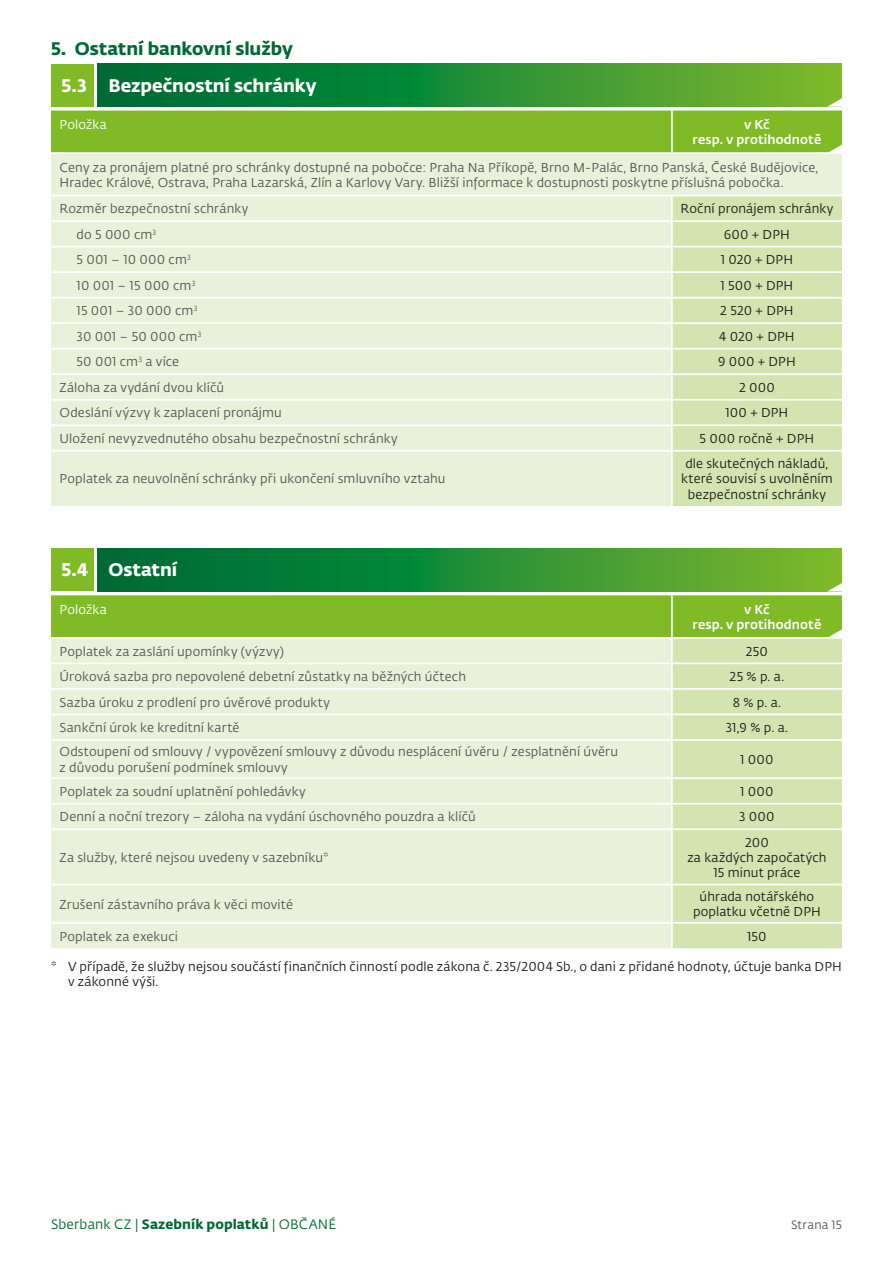
<style>
.page{position:relative;width:893px;height:1263px;background:#fff}
.page>*{position:absolute;margin:0;border:0;box-sizing:border-box;transform-origin:0 0}
.t1{font:18px "Fedra Sans Pro Bold LF";letter-spacing:-.005em;color:#fff}
.t2{font:18px "Fedra Sans Pro Bold LF";letter-spacing:-.005em;color:#006935}
.t3{font:13.5px "Fedra Sans Pro Book LF";letter-spacing:.01em;color:#006935}
.t4{font:12.75px/15.3px "Fedra Sans Pro Book LF";letter-spacing:.01em;color:#575756}
.t5{font:12.75px/15.3px "Fedra Sans Pro Book LF";letter-spacing:.01em;color:#1d1d1b;text-align:center}
.t6{font:12.75px/15.3px "Fedra Sans Pro Medium LF";letter-spacing:.01em;color:#fff;text-align:center}
.t7{font:12.75px "Fedra Sans Pro Book LF";letter-spacing:.01em;color:#fff}
.t8{font:12px "Fedra Sans Pro Book LF";letter-spacing:.01em;color:#575756}
.s1{font-family:"Fedra Sans Pro Bold LF"}
</style>
<div class="page">
<svg style="left:98px;top:64px;width:744px;height:34px;background:#2a8f33"></svg>
<div style="left:51px;top:64px;width:43px;height:42px;background:#80ba27"></div>
<div style="left:51px;top:154px;width:791px;height:352px;background:#e9f1da"></div>
<div style="left:673px;top:196px;width:169px;height:310px;background:#d3e4b0"></div>
<hr style="left:671px;top:196px;width:2px;height:24px;background:#fff">
<hr style="left:671px;top:222px;width:2px;height:24px;background:#fff">
<hr style="left:671px;top:247px;width:2px;height:24px;background:#fff">
<hr style="left:671px;top:273px;width:2px;height:24px;background:#fff">
<hr style="left:671px;top:298px;width:2px;height:24px;background:#fff">
<hr style="left:671px;top:324px;width:2px;height:24px;background:#fff">
<hr style="left:671px;top:350px;width:2px;height:23px;background:#fff">
<hr style="left:671px;top:375px;width:2px;height:24px;background:#fff">
<hr style="left:671px;top:401px;width:2px;height:23px;background:#fff">
<hr style="left:671px;top:426px;width:2px;height:24px;background:#fff">
<hr style="left:671px;top:452px;width:2px;height:54px;background:#fff">
<hr style="left:51px;top:195px;width:621px;height:1px;background:#fff">
<hr style="left:672px;top:195px;width:170px;height:1px;background:#fff">
<hr style="left:51px;top:220px;width:621px;height:2px;background:#fff">
<hr style="left:672px;top:220px;width:170px;height:2px;background:#fff">
<hr style="left:51px;top:246px;width:621px;height:1px;background:#fff">
<hr style="left:672px;top:246px;width:170px;height:1px;background:#fff">
<hr style="left:51px;top:271px;width:621px;height:2px;background:#fff">
<hr style="left:672px;top:271px;width:170px;height:2px;background:#fff">
<hr style="left:51px;top:297px;width:621px;height:1px;background:#fff">
<hr style="left:672px;top:297px;width:170px;height:1px;background:#fff">
<hr style="left:51px;top:322px;width:621px;height:2px;background:#fff">
<hr style="left:672px;top:322px;width:170px;height:2px;background:#fff">
<hr style="left:51px;top:348px;width:621px;height:2px;background:#fff">
<hr style="left:672px;top:348px;width:170px;height:2px;background:#fff">
<hr style="left:51px;top:373px;width:621px;height:2px;background:#fff">
<hr style="left:672px;top:373px;width:170px;height:2px;background:#fff">
<hr style="left:51px;top:399px;width:621px;height:2px;background:#fff">
<hr style="left:672px;top:399px;width:170px;height:2px;background:#fff">
<hr style="left:51px;top:424px;width:621px;height:2px;background:#fff">
<hr style="left:672px;top:424px;width:170px;height:2px;background:#fff">
<hr style="left:51px;top:450px;width:621px;height:2px;background:#fff">
<hr style="left:672px;top:450px;width:170px;height:2px;background:#fff">
<svg style="left:51px;top:98px;width:791px;height:55px;background:#7db93b"></svg>
<svg style="left:98px;top:549px;width:744px;height:34px;background:#2a8f33"></svg>
<div style="left:51px;top:549px;width:43px;height:42px;background:#80ba27"></div>
<div style="left:51px;top:639px;width:620px;height:309px;background:#e9f1da"></div>
<div style="left:673px;top:639px;width:169px;height:309px;background:#d3e4b0"></div>
<hr style="left:51px;top:662px;width:621px;height:2px;background:#fff">
<hr style="left:672px;top:662px;width:170px;height:2px;background:#fff">
<hr style="left:51px;top:688px;width:621px;height:2px;background:#fff">
<hr style="left:672px;top:688px;width:170px;height:2px;background:#fff">
<hr style="left:51px;top:713px;width:621px;height:2px;background:#fff">
<hr style="left:672px;top:713px;width:170px;height:2px;background:#fff">
<hr style="left:51px;top:739px;width:621px;height:2px;background:#fff">
<hr style="left:672px;top:739px;width:170px;height:2px;background:#fff">
<hr style="left:51px;top:777px;width:621px;height:2px;background:#fff">
<hr style="left:672px;top:777px;width:170px;height:2px;background:#fff">
<hr style="left:51px;top:803px;width:621px;height:1px;background:#fff">
<hr style="left:672px;top:803px;width:170px;height:1px;background:#fff">
<hr style="left:51px;top:828px;width:621px;height:2px;background:#fff">
<hr style="left:672px;top:828px;width:170px;height:2px;background:#fff">
<hr style="left:51px;top:884px;width:621px;height:1px;background:#fff">
<hr style="left:672px;top:884px;width:170px;height:1px;background:#fff">
<hr style="left:51px;top:922px;width:621px;height:2px;background:#fff">
<hr style="left:672px;top:922px;width:170px;height:2px;background:#fff">
<svg style="left:51px;top:583px;width:791px;height:55px;background:#7db93b"></svg>
<h1 class="t2" style="left:51px;top:35px;width:243px">5. Ostatní bankovní služby</h1>
<h1 class="t1" style="left:62px;top:71px;width:256px">5.3 Bezpečnostní schránky</h1>
<p class="t7" style="left:60px;top:116px;width:49px">Položka</p>
<p class="t6" style="left:692px;top:116px;width:130px">v Kč<br>resp. v protihodnotě</p>
<p class="t4" style="left:60px;top:159px;width:760px">Ceny za pronájem platné pro schránky dostupné na pobočce: Praha Na Příkopě, Brno M-Palác, Brno Panská, České Budějovice,<br>Hradec Králové, Ostrava, Praha Lazarská, Zlín a Karlovy Vary. Bližší informace k dostupnosti poskytne příslušná pobočka.</p>
<p class="t4" style="left:60px;top:201px;width:190px">Rozměr bezpečnostní schránky</p>
<p class="t5" style="left:680px;top:201px;width:154px">Roční pronájem schránky</p>
<p class="t4" style="left:77px;top:226px;width:81px">do 5 000 cm<sup>3</sup></p>
<p class="t5" style="left:724px;top:226px;width:67px">600 + DPH</p>
<p class="t4" style="left:77px;top:252px;width:116px">5 001 – 10 000 cm<sup>3</sup></p>
<p class="t5" style="left:721px;top:252px;width:74px">1 020 + DPH</p>
<p class="t4" style="left:77px;top:277px;width:120px">10 001 – 15 000 cm<sup>3</sup></p>
<p class="t5" style="left:720px;top:277px;width:74px">1 500 + DPH</p>
<p class="t4" style="left:77px;top:303px;width:122px">15 001 – 30 000 cm<sup>3</sup></p>
<p class="t5" style="left:720px;top:303px;width:75px">2 520 + DPH</p>
<p class="t4" style="left:77px;top:328px;width:126px">30 001 – 50 000 cm<sup>3</sup></p>
<p class="t5" style="left:719px;top:328px;width:77px">4 020 + DPH</p>
<p class="t4" style="left:77px;top:354px;width:104px">50 001 cm<sup>3</sup> a více</p>
<p class="t5" style="left:718px;top:354px;width:79px">9 000 + DPH</p>
<p class="t4" style="left:60px;top:379px;width:166px">Záloha za vydání dvou klíčů</p>
<p class="t5" style="left:739px;top:379px;width:37px">2 000</p>
<p class="t4" style="left:60px;top:405px;width:224px">Odeslání výzvy k zaplacení pronájmu</p>
<p class="t5" style="left:725px;top:405px;width:64px">100 + DPH</p>
<p class="t4" style="left:60px;top:430px;width:340px">Uložení nevyzvednutého obsahu bezpečnostní schránky</p>
<p class="t5" style="left:700px;top:430px;width:116px">5 000 ročně + DPH</p>
<p class="t4" style="left:60px;top:471px;width:388px">Poplatek za neuvolnění schránky při ukončení smluvního vztahu</p>
<p class="t5" style="left:681px;top:456px;width:153px">dle skutečných nákladů, které souvisí s uvolněním bezpečnostní schránky</p>
<h1 class="t1" style="left:62px;top:556px;width:117px">5.4 Ostatní</h1>
<p class="t7" style="left:60px;top:600px;width:49px">Položka</p>
<p class="t6" style="left:692px;top:601px;width:130px">v Kč<br>resp. v protihodnotě</p>
<p class="t4" style="left:60px;top:643px;width:226px">Poplatek za zaslání upomínky (výzvy)</p>
<p class="t5" style="left:746px;top:643px;width:24px">250</p>
<p class="t4" style="left:60px;top:669px;width:408px">Úroková sazba pro nepovolené debetní zůstatky na běžných účtech</p>
<p class="t5" style="left:729px;top:669px;width:56px">25 % p. a.</p>
<p class="t4" style="left:60px;top:694px;width:272px">Sazba úroku z prodlení pro úvěrové produkty</p>
<p class="t5" style="left:733px;top:694px;width:50px">8 % p. a.</p>
<p class="t4" style="left:60px;top:720px;width:182px">Sankční úrok ke kreditní kartě</p>
<p class="t5" style="left:726px;top:720px;width:64px">31,9 % p. a.</p>
<p class="t4" style="left:60px;top:744px;width:560px">Odstoupení od smlouvy / vypovězení smlouvy z důvodu nesplácení úvěru / zesplatnění úvěru z důvodu porušení podmínek smlouvy</p>
<p class="t5" style="left:740px;top:751px;width:35px">1 000</p>
<p class="t4" style="left:60px;top:783px;width:248px">Poplatek za soudní uplatnění pohledávky</p>
<p class="t5" style="left:740px;top:783px;width:35px">1 000</p>
<p class="t4" style="left:60px;top:809px;width:418px">Denní a noční trezory – záloha na vydání úschovného pouzdra a klíčů</p>
<p class="t5" style="left:739px;top:809px;width:37px">3 000</p>
<p class="t4" style="left:60px;top:849px;width:271px">Za služby, které nejsou uvedeny v sazebníku*</p>
<p class="t5" style="left:687px;top:834px;width:141px">200<br>za každých započatých<br>15 minut práce</p>
<p class="t4" style="left:60px;top:896px;width:235px">Zrušení zástavního práva k věci movité</p>
<p class="t5" style="left:693px;top:888px;width:129px">úhrada notářského poplatku včetně DPH</p>
<p class="t4" style="left:60px;top:928px;width:120px">Poplatek za exekuci</p>
<p class="t5" style="left:747px;top:928px;width:21px">150</p>
<p class="t5" style="left:68px;top:958px;width:775px;text-align:left;text-indent:-17px">* V případě, že služby nejsou součástí finančních činností podle zákona č. 235/2004 Sb., o dani z přidané hodnoty, účtuje banka DPH v zákonné výši.</p>
<p class="t3" style="left:51px;top:1215px;width:287px">Sberbank CZ | <span class="s1">Sazebník poplatků</span> | OBČANÉ</p>
<p class="t8" style="left:791px;top:1216px;width:52px">Strana 15</p>
</div>
